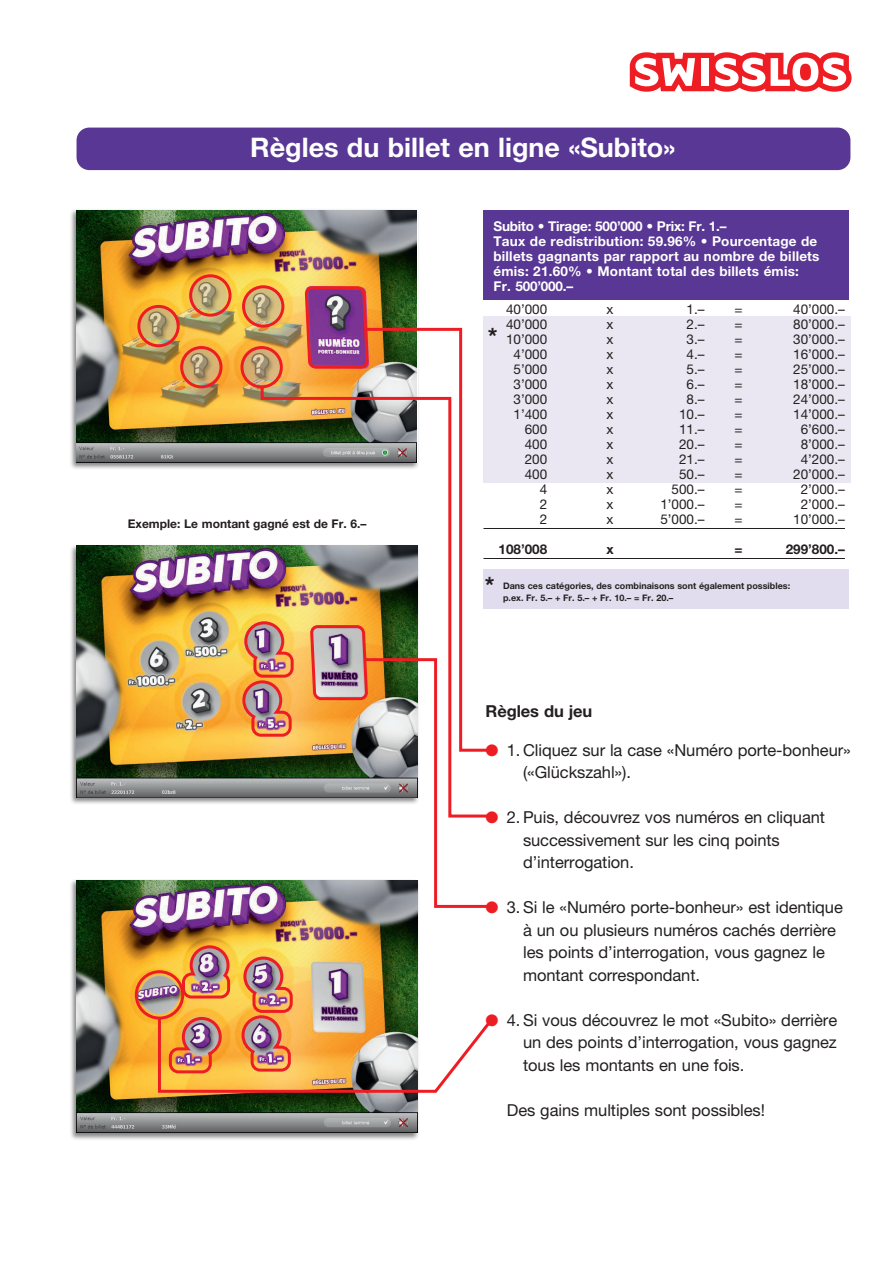
<style>
.page{position:relative;width:893px;height:1263px;background:#fff}
.page>*{position:absolute;margin:0;border:0;box-sizing:border-box;transform-origin:0 0}
.t1{font:700 27px "Helvetica Neue CE";color:#fff}
.t2{font:700 24px "Helvetica Neue CE";color:#231f20}
.t3{font:16.5px/22.5px "Helvetica Neue CE";letter-spacing:-.005em;color:#231f20}
.t4{font:700 16.5px "Helvetica Neue CE";letter-spacing:-.005em;color:#231f20}
.t5{font:13.5px "Helvetica Neue CE";color:#231f20}
.t6{font:700 13.5px/15px "Helvetica Neue CE";letter-spacing:.015em;color:#fff}
.t7{font:700 13.5px "Helvetica Neue CE";color:#231f20}
.t8{font:700 12px "Helvetica Neue CE";color:#231f20}
.t9{font:700 9px/12px "Helvetica Neue CE";color:#231f20}
.s1{color:#ee1d23}
</style>
<div class="page">
<div style="left:77px;top:128px;width:773px;height:42px;background:#593795;border-radius:13px"></div>
<div style="left:483px;top:317px;width:367px;height:166px;background:#ebe7f2"></div>
<hr style="left:483px;top:528px;width:362px;height:1px;background:#231f20">
<hr style="left:483px;top:558px;width:362px;height:1px;background:#231f20">
<div style="left:483px;top:210px;width:366px;height:89px;background:#593795"></div>
<div style="left:483px;top:569px;width:366px;height:40px;background:#e2ddee"></div>
<svg style="left:630px;top:52px;width:222px;height:40px"></svg>
<div style="left:69px;top:544px;width:350px;height:261px;background:#231f20;opacity:.55"></div>
<img style="left:77px;top:545px;width:182px;height:252px">
<div style="left:69px;top:208px;width:350px;height:262px;background:#231f20;opacity:.55"></div>
<img style="left:77px;top:210px;width:340px;height:252px">
<svg style="left:362px;top:326px;width:101px;height:58px"></svg>
<img style="left:259px;top:384px;width:225px;height:421px">
<img style="left:306px;top:285px;width:62px;height:85px">
<div style="left:189px;top:274px;width:43px;height:43px;border:3px solid #ee1d23;border-radius:50%"></div>
<div style="left:137px;top:305px;width:43px;height:42px;border:3px solid #ee1d23;border-radius:50%"></div>
<div style="left:242px;top:285px;width:42px;height:43px;border:3px solid #ee1d23;border-radius:50%"></div>
<div style="left:240px;top:346px;width:43px;height:42px;border:3px solid #ee1d23;border-radius:50%"></div>
<div style="left:180px;top:346px;width:42px;height:42px;border:3px solid #ee1d23;border-radius:50%"></div>
<img style="left:241px;top:620px;width:54px;height:118px">
<div style="left:69px;top:879px;width:350px;height:261px;background:#231f20;opacity:.55"></div>
<img style="left:77px;top:880px;width:341px;height:253px">
<div style="left:135px;top:970px;width:49px;height:49px;border:3px solid #ee1d23;border-radius:50%"></div>
<svg style="left:311px;top:624px;width:182px;height:290px"></svg>
<img style="left:156px;top:944px;width:337px;height:150px">
<h1 class="t1" style="left:250px;top:131px;width:427px">Règles du billet en ligne «Subito»</h1>
<p class="t8" style="left:128px;top:517px;width:240px">Exemple: Le montant gagné est de Fr. 6.–</p>
<p class="t6" style="left:493px;top:219px;width:328px">Subito • Tirage: 500’000 • Prix: Fr. 1.–<br>Taux de redistribution: 59.96% • Pourcentage de billets gagnants par rapport au nombre de billets émis: 21.60% • Montant total des billets émis:<br>Fr. 500’000.–</p>
<p class="t5" style="left:506px;top:301px;width:43px">40’000</p>
<p class="t5" style="left:606px;top:301px;width:8px">x</p>
<p class="t5" style="left:687px;top:301px;width:20px">1.–</p>
<p class="t5" style="left:735px;top:301px;width:10px">=</p>
<p class="t5" style="left:793px;top:301px;width:53px">40’000.–</p>
<p class="t5" style="left:506px;top:316px;width:43px">40’000</p>
<p class="t5" style="left:606px;top:316px;width:8px">x</p>
<p class="t5" style="left:687px;top:316px;width:20px">2.–</p>
<p class="t5" style="left:735px;top:316px;width:10px">=</p>
<p class="t5" style="left:793px;top:316px;width:53px">80’000.–</p>
<p class="t5" style="left:506px;top:331px;width:43px">10’000</p>
<p class="t5" style="left:606px;top:331px;width:8px">x</p>
<p class="t5" style="left:687px;top:331px;width:20px">3.–</p>
<p class="t5" style="left:735px;top:331px;width:10px">=</p>
<p class="t5" style="left:793px;top:331px;width:53px">30’000.–</p>
<p class="t5" style="left:513px;top:346px;width:35px">4’000</p>
<p class="t5" style="left:606px;top:346px;width:8px">x</p>
<p class="t5" style="left:687px;top:346px;width:20px">4.–</p>
<p class="t5" style="left:735px;top:346px;width:10px">=</p>
<p class="t5" style="left:793px;top:346px;width:53px">16’000.–</p>
<p class="t5" style="left:513px;top:361px;width:35px">5’000</p>
<p class="t5" style="left:606px;top:361px;width:8px">x</p>
<p class="t5" style="left:687px;top:361px;width:20px">5.–</p>
<p class="t5" style="left:735px;top:361px;width:10px">=</p>
<p class="t5" style="left:793px;top:361px;width:53px">25’000.–</p>
<p class="t5" style="left:513px;top:376px;width:35px">3’000</p>
<p class="t5" style="left:606px;top:376px;width:8px">x</p>
<p class="t5" style="left:687px;top:376px;width:20px">6.–</p>
<p class="t5" style="left:735px;top:376px;width:10px">=</p>
<p class="t5" style="left:793px;top:376px;width:53px">18’000.–</p>
<p class="t5" style="left:513px;top:391px;width:35px">3’000</p>
<p class="t5" style="left:606px;top:391px;width:8px">x</p>
<p class="t5" style="left:687px;top:391px;width:20px">8.–</p>
<p class="t5" style="left:735px;top:391px;width:10px">=</p>
<p class="t5" style="left:793px;top:391px;width:53px">24’000.–</p>
<p class="t5" style="left:513px;top:406px;width:35px">1’400</p>
<p class="t5" style="left:606px;top:406px;width:8px">x</p>
<p class="t5" style="left:679px;top:406px;width:27px">10.–</p>
<p class="t5" style="left:735px;top:406px;width:10px">=</p>
<p class="t5" style="left:793px;top:406px;width:53px">14’000.–</p>
<p class="t5" style="left:525px;top:421px;width:24px">600</p>
<p class="t5" style="left:606px;top:421px;width:8px">x</p>
<p class="t5" style="left:679px;top:421px;width:27px">11.–</p>
<p class="t5" style="left:735px;top:421px;width:10px">=</p>
<p class="t5" style="left:801px;top:421px;width:46px">6’600.–</p>
<p class="t5" style="left:525px;top:436px;width:24px">400</p>
<p class="t5" style="left:606px;top:436px;width:8px">x</p>
<p class="t5" style="left:679px;top:436px;width:27px">20.–</p>
<p class="t5" style="left:735px;top:436px;width:10px">=</p>
<p class="t5" style="left:801px;top:436px;width:46px">8’000.–</p>
<p class="t5" style="left:525px;top:451px;width:24px">200</p>
<p class="t5" style="left:606px;top:451px;width:8px">x</p>
<p class="t5" style="left:679px;top:451px;width:27px">21.–</p>
<p class="t5" style="left:735px;top:451px;width:10px">=</p>
<p class="t5" style="left:801px;top:451px;width:46px">4’200.–</p>
<p class="t5" style="left:525px;top:466px;width:24px">400</p>
<p class="t5" style="left:606px;top:466px;width:8px">x</p>
<p class="t5" style="left:679px;top:466px;width:27px">50.–</p>
<p class="t5" style="left:735px;top:466px;width:10px">=</p>
<p class="t5" style="left:793px;top:466px;width:53px">20’000.–</p>
<p class="t5" style="left:540px;top:481px;width:9px">4</p>
<p class="t5" style="left:606px;top:481px;width:8px">x</p>
<p class="t5" style="left:672px;top:481px;width:35px">500.–</p>
<p class="t5" style="left:735px;top:481px;width:10px">=</p>
<p class="t5" style="left:801px;top:481px;width:46px">2’000.–</p>
<p class="t5" style="left:540px;top:496px;width:9px">2</p>
<p class="t5" style="left:606px;top:496px;width:8px">x</p>
<p class="t5" style="left:660px;top:496px;width:46px">1’000.–</p>
<p class="t5" style="left:735px;top:496px;width:10px">=</p>
<p class="t5" style="left:801px;top:496px;width:46px">2’000.–</p>
<p class="t5" style="left:540px;top:511px;width:9px">2</p>
<p class="t5" style="left:606px;top:511px;width:8px">x</p>
<p class="t5" style="left:660px;top:511px;width:46px">5’000.–</p>
<p class="t5" style="left:735px;top:511px;width:10px">=</p>
<p class="t5" style="left:793px;top:511px;width:53px">10’000.–</p>
<p class="t7" style="left:498px;top:541px;width:50px">108’008</p>
<p class="t7" style="left:606px;top:541px;width:9px">x</p>
<p class="t7" style="left:735px;top:541px;width:10px">=</p>
<p class="t7" style="left:786px;top:541px;width:61px">299’800.–</p>
<h2 class="t2" style="left:488px;top:321px;width:11px">*</h2>
<h2 class="t2" style="left:485px;top:571px;width:11px">*</h2>
<p class="t9" style="left:503px;top:580px;width:289px">Dans ces catégories, des combinaisons sont également possibles: p.ex. Fr. 5.– + Fr. 5.– + Fr. 10.– = Fr. 20.–</p>
<p class="t4" style="left:485px;top:700px;width:108px">Règles du jeu</p>
<p class="t3" style="left:523px;top:739px;width:329px;text-indent:-38px"><span class="s1">●</span> 1. Cliquez sur la case «Numéro porte-bonheur» («Glückszahl»).</p>
<p class="t3" style="left:523px;top:806px;width:304px;text-indent:-38px"><span class="s1">●</span> 2. Puis, découvrez vos numéros en cliquant successivement sur les cinq points d’interrogation.</p>
<p class="t3" style="left:523px;top:896px;width:321px;text-indent:-38px"><span class="s1">●</span> 3. Si le «Numéro porte-bonheur» est identique à un ou plusieurs numéros cachés derrière les points d’interrogation, vous gagnez le montant correspondant.</p>
<p class="t3" style="left:523px;top:1009px;width:316px;text-align:justify;text-indent:-38px"><span class="s1">●</span> 4. Si vous découvrez le mot «Subito» derrière un des points d’interrogation, vous gagnez tous les montants en une fois.</p>
<p class="t3" style="left:507px;top:1099px;width:260px">Des gains multiples sont possibles!</p>
</div>
